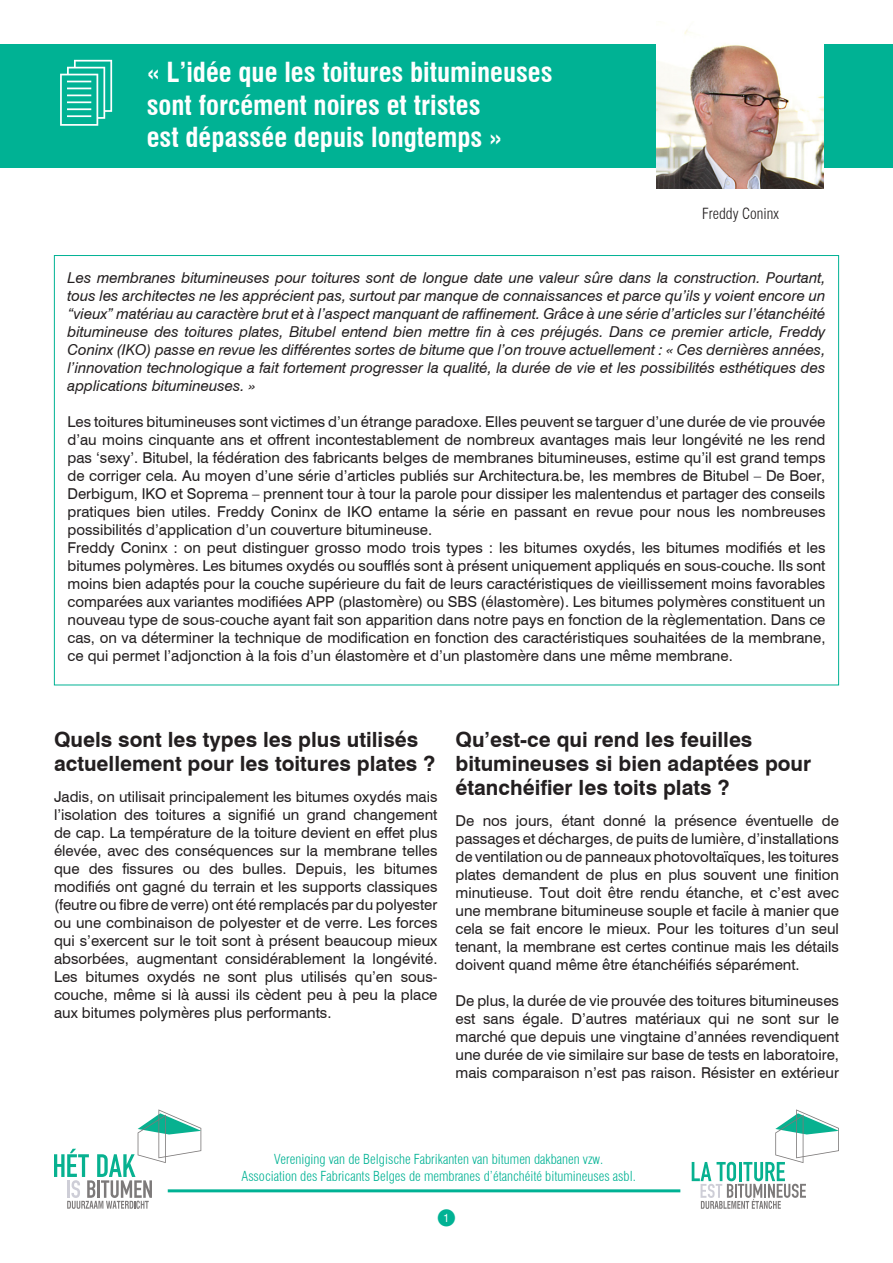
<style>
.page{position:relative;width:893px;height:1263px;background:#fff}
.page>*{position:absolute;margin:0;border:0;box-sizing:border-box;transform-origin:0 0}
.t1{font:700 condensed 27px/32.4px "Swiss 721 BT";color:#fff}
.t2{font:700 21px/24px "Swiss 721 BT";color:#231f20}
.t3{font:18px "Numerics P03";color:#00b294}
.t4{font:15px/18px "Swiss 721 BT";color:#231f20;text-align:justify}
.t5{font:italic 15px/18px "Swiss 721 BT";color:#231f20;text-align:justify}
.t6{font:300 condensed 15px "Swiss 721 BT";color:#231f20}
.t7{font:300 condensed 13.5px/16.2px "Swiss 721 BT";color:#00b294;text-align:center}
</style>
<div class="page">
<svg style="left:54px;top:1109px;width:147px;height:100px"></svg>
<svg style="left:692px;top:1109px;width:147px;height:100px"></svg>
<hr style="left:168px;top:1189px;width:512px;height:3px;background:#00b294">
<div style="left:0;top:45px;width:893px;height:123px;background:#00b294"></div>
<img style="left:657px;top:29px;width:167px;height:159px">
<h1 class="t1" style="left:147px;top:56px;width:407px;text-indent:-93px">✔ « L’idée que les toitures bitumineuses sont forcément noires et tristes<br>est dépassée depuis longtemps »</h1>
<p class="t6" style="left:702px;top:204px;width:78px">Freddy Coninx</p>
<p class="t5" style="left:67px;top:269px;width:759px">Les membranes bitumineuses pour toitures sont de longue date une valeur sûre dans la construction. Pourtant, tous les architectes ne les apprécient pas, surtout par manque de connaissances et parce qu’ils y voient encore un “vieux” matériau au caractère brut et à l’aspect manquant de raffinement. Grâce à une série d’articles sur l’étanchéité bitumineuse des toitures plates, Bitubel entend bien mettre fin à ces préjugés. Dans ce premier article, Freddy Coninx (IKO) passe en revue les différentes sortes de bitume que l’on trouve actuellement : « Ces dernières années, l’innovation technologique a fait fortement progresser la qualité, la durée de vie et les possibilités esthétiques des applications bitumineuses. »</p>
<p class="t4" style="left:67px;top:413px;width:759px;text-align:left">Les toitures bitumineuses sont victimes d’un étrange paradoxe. Elles peuvent se targuer d’une durée de vie prouvée d’au moins cinquante ans et offrent incontestablement de nombreux avantages mais leur longévité ne les rend pas ‘sexy’. Bitubel, la fédération des fabricants belges de membranes bitumineuses, estime qu’il est grand temps de corriger cela. Au moyen d’une série d’articles publiés sur Architectura.be, les membres de Bitubel – De Boer, Derbigum, IKO et Soprema – prennent tour à tour la parole pour dissiper les malentendus et partager des conseils pratiques bien utiles. Freddy Coninx de IKO entame la série en passant en revue pour nous les nombreuses possibilités d’application d’un couverture bitumineuse.<br>Freddy Coninx : on peut distinguer grosso modo trois types : les bitumes oxydés, les bitumes modifiés et les bitumes polymères. Les bitumes oxydés ou soufflés sont à présent uniquement appliqués en sous-couche. Ils sont moins bien adaptés pour la couche supérieure du fait de leurs caractéristiques de vieillissement moins favorables comparées aux variantes modifiées APP (plastomère) ou SBS (élastomère). Les bitumes polymères constituent un nouveau type de sous-couche ayant fait son apparition dans notre pays en fonction de la règlementation. Dans ce cas, on va déterminer la technique de modification en fonction des caractéristiques souhaitées de la membrane, ce qui permet l’adjonction à la fois d’un élastomère et d’un plastomère dans une même membrane.</p>
<h2 class="t2" style="left:54px;top:728px;width:383px">Quels sont les types les plus utilisés actuellement pour les toitures plates ?</h2>
<p class="t4" style="left:54px;top:788px;width:385px">Jadis, on utilisait principalement les bitumes oxydés mais l’isolation des toitures a signifié un grand changement de cap. La température de la toiture devient en effet plus élevée, avec des conséquences sur la membrane telles que des fissures ou des bulles. Depuis, les bitumes modifiés ont gagné du terrain et les supports classiques (feutre ou fibre de verre) ont été remplacés par du polyester ou une combinaison de polyester et de verre. Les forces qui s’exercent sur le toit sont à présent beaucoup mieux absorbées, augmentant considérablement la longévité.<br>Les bitumes oxydés ne sont plus utilisés qu’en sous&shy;couche, même si là aussi ils cèdent peu à peu la place aux bitumes polymères plus performants.</p>
<h2 class="t2" style="left:455px;top:728px;width:357px">Qu’est-ce qui rend les feuilles bitumineuses si bien adaptées pour étanchéifier les toits plats ?</h2>
<p class="t4" style="left:455px;top:812px;width:385px">De nos jours, étant donné la présence éventuelle de passages et décharges, de puits de lumière, d’installations de ventilation ou de panneaux photovoltaïques, les toitures plates demandent de plus en plus souvent une finition minutieuse. Tout doit être rendu étanche, et c’est avec une membrane bitumineuse souple et facile à manier que cela se fait encore le mieux. Pour les toitures d’un seul tenant, la membrane est certes continue mais les détails doivent quand même être étanchéifiés séparément.</p>
<p class="t4" style="left:455px;top:992px;width:385px">De plus, la durée de vie prouvée des toitures bitumineuses est sans égale. D’autres matériaux qui ne sont sur le marché que depuis une vingtaine d’années revendiquent une durée de vie similaire sur base de tests en laboratoire, mais comparaison n’est pas raison. Résister en extérieur</p>
<p class="t7" style="left:241px;top:1151px;width:396px">Vereniging van de Belgische Fabrikanten van bitumen dakbanen vzw.<br>Association des Fabricants Belges de membranes d’étanchéité bitumineuses asbl.</p>
<p class="t3" style="left:437px;top:1209px;width:19px">Q</p>
</div>
